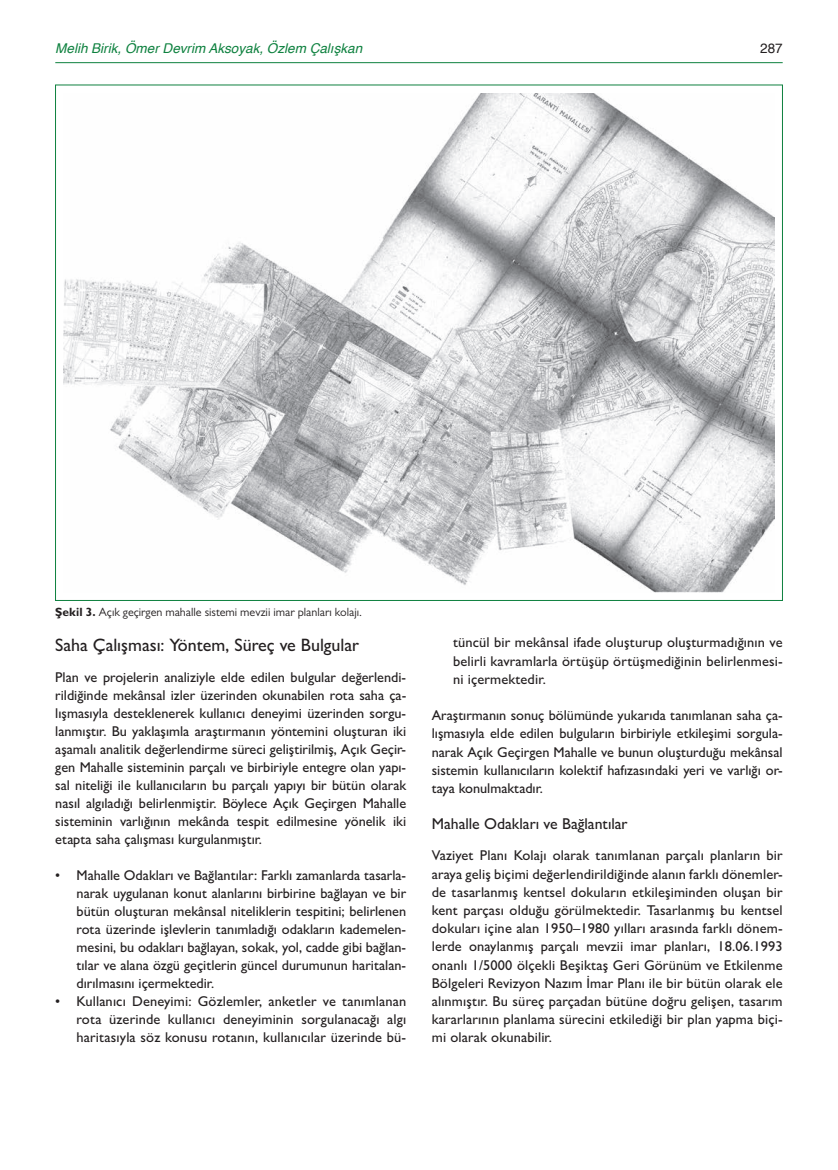
<style>
.page{position:relative;width:838px;height:1170px;background:#fff}
.page>*{position:absolute;margin:0;border:0;box-sizing:border-box;transform-origin:0 0}
.t1{font:500 18px "Gill Sans MT Pro";color:#231f20}
.t2{font:500 15.75px "Gill Sans MT Pro";color:#231f20}
.t3{font:500 14.25px/18px "Gill Sans MT Pro";letter-spacing:.005em;color:#231f20;text-align:justify}
.t4{font:italic 13.5px "Helvetica";color:#0e813f}
.t5{font:13.5px "Helvetica";color:#231f20}
.t6{font:12px "Gill Sans MT Pro";color:#231f20}
.s1{font-weight:700}
</style>
<div class="page">
<hr style="left:55px;top:62px;width:727px;height:1px;background:#0e813f">
<img style="left:64px;top:93px;width:710px;height:499px">
<p class="t4" style="left:55px;top:37px;width:308px">Melih Birik, Ömer Devrim Aksoyak, Özlem Çalışkan</p>
<p class="t5" style="left:760px;top:37px;width:24px">287</p>
<p class="t6" style="left:55px;top:605px;width:308px"><span class="s1">Şekil 3.</span> Açık geçirgen mahalle sistemi mevzii imar planları kolajı.</p>
<p class="t1" style="left:55px;top:634px;width:305px">Saha Çalışması: Yöntem, Süreç ve Bulgular</p>
<p class="t3" style="left:55px;top:667px;width:352px">Plan ve projelerin analiziyle elde edilen bulgular değerlendi&shy;rildiğinde mekânsal izler üzerinden okunabilen rota saha ça&shy;lışmasıyla desteklenerek kullanıcı deneyimi üzerinden sorgu&shy;lanmıştır. Bu yaklaşımla araştırmanın yöntemini oluşturan iki aşamalı analitik değerlendirme süreci geliştirilmiş, Açık Geçir&shy;gen Mahalle sisteminin parçalı ve birbiriyle entegre olan yapı&shy;sal niteliği ile kullanıcıların bu parçalı yapıyı bir bütün olarak nasıl algıladığı belirlenmiştir. Böylece Açık Geçirgen Mahalle sisteminin varlığının mekânda tespit edilmesine yönelik iki etapta saha çalışması kurgulanmıştır.</p>
<p class="t3" style="left:77px;top:865px;width:331px;text-indent:-21px">• Mahalle Odakları ve Bağlantılar: Farklı zamanlarda tasarla&shy;narak uygulanan konut alanlarını birbirine bağlayan ve bir bütün oluşturan mekânsal niteliklerin tespitini; belirlenen rota üzerinde işlevlerin tanımladığı odakların kademelen&shy;mesini, bu odakları bağlayan, sokak, yol, cadde gibi bağlan&shy;tılar ve alana özgü geçitlerin güncel durumunun haritalan&shy;dırılmasını içermektedir.</p>
<p class="t3" style="left:77px;top:991px;width:331px;text-indent:-21px">• Kullanıcı Deneyimi: Gözlemler, anketler ve tanımlanan rota üzerinde kullanıcı deneyiminin sorgulanacağı algı haritasıyla söz konusu rotanın, kullanıcılar üzerinde bü-</p>
<p class="t3" style="left:453px;top:633px;width:331px">tüncül bir mekânsal ifade oluşturup oluşturmadığının ve belirli kavramlarla örtüşüp örtüşmediğinin belirlenmesi&shy;ni içermektedir.</p>
<p class="t3" style="left:432px;top:706px;width:352px">Araştırmanın sonuç bölümünde yukarıda tanımlanan saha ça&shy;lışmasıyla elde edilen bulguların birbiriyle etkileşimi sorgula&shy;narak Açık Geçirgen Mahalle ve bunun oluşturduğu mekânsal sistemin kullanıcıların kolektif hafızasındaki yeri ve varlığı or&shy;taya konulmaktadır.</p>
<p class="t2" style="left:432px;top:814px;width:197px">Mahalle Odakları ve Bağlantılar</p>
<p class="t3" style="left:432px;top:846px;width:352px">Vaziyet Planı Kolajı olarak tanımlanan parçalı planların bir araya geliş biçimi değerlendirildiğinde alanın farklı dönemler&shy;de tasarlanmış kentsel dokuların etkileşiminden oluşan bir kent parçası olduğu görülmektedir. Tasarlanmış bu kentsel dokuları içine alan 1950–1980 yılları arasında farklı dönem&shy;lerde onaylanmış parçalı mevzii imar planları, 18.06.1993 onanlı 1/5000 ölçekli Beşiktaş Geri Görünüm ve Etkilenme Bölgeleri Revizyon Nazım İmar Planı ile bir bütün olarak ele alınmıştır. Bu süreç parçadan bütüne doğru gelişen, tasarım kararlarının planlama sürecini etkilediği bir plan yapma biçi&shy;mi olarak okunabilir.</p>
</div>
